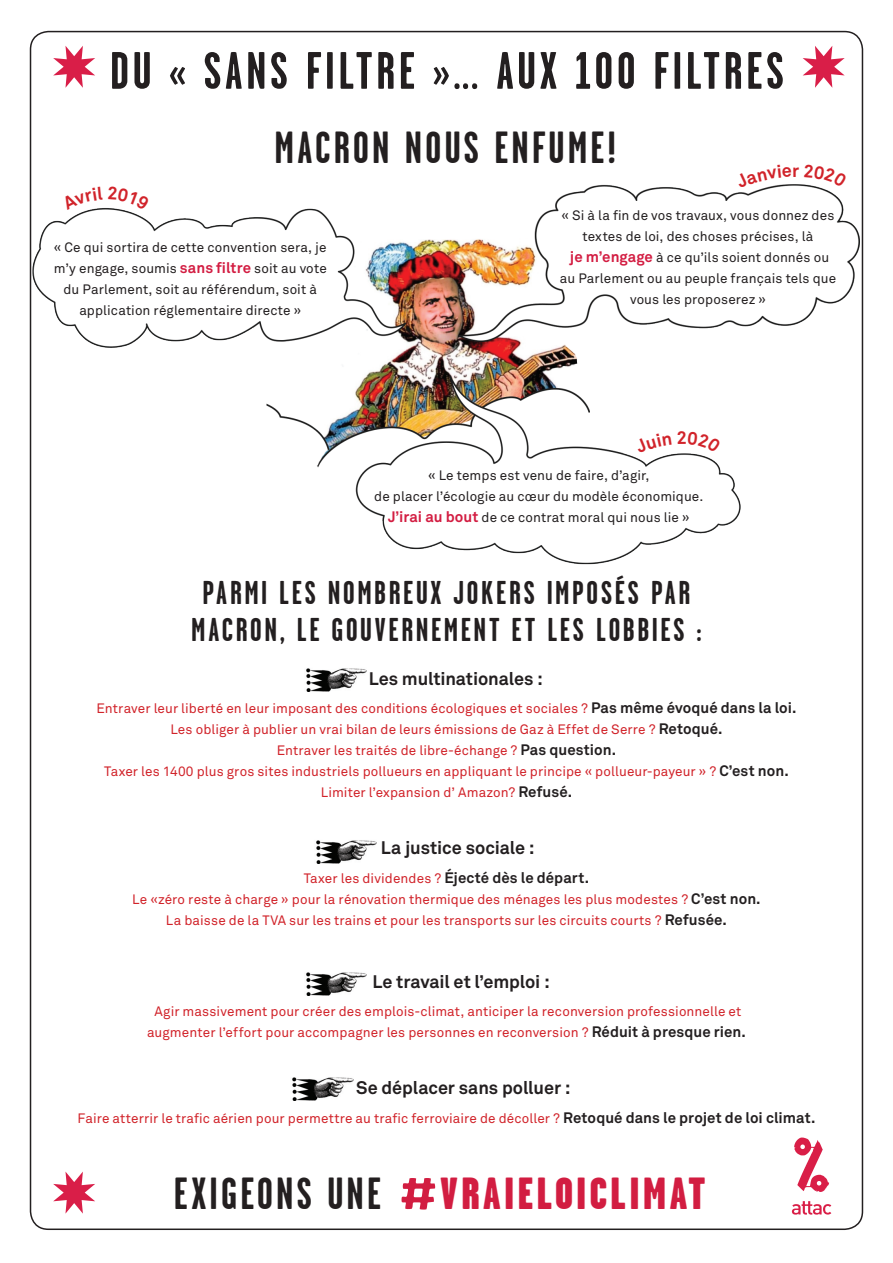
<style>
.page{position:relative;width:893px;height:1263px;background:#fff}
.page>*{position:absolute;margin:0;border:0;box-sizing:border-box;transform-origin:0 0}
.t1{font:700 52.5px "Garage Gothic";letter-spacing:.07em;color:#231f20}
.t2{font:900 45px "Garage Gothic";letter-spacing:.07em;color:#d21d41}
.t3{font:700 45px "Garage Gothic";letter-spacing:.07em;color:#231f20}
.t4{font:700 33px/37.5px "Garage Gothic";letter-spacing:.08em;color:#231f20;text-align:center}
.t5{font:700 18px "Akkurat Std";letter-spacing:-.005em;color:#231f20}
.t6{font:700 18px "Akkurat Std";color:#d1232a}
.t7{font:13.5px/21px "Akkurat Std";letter-spacing:.01em;color:#d1232a;text-align:center}
.t8{font:13.5px/21px "Akkurat Std";letter-spacing:.01em;color:#231f20;text-align:center}
.s1{font-weight:700;font-size:15px;color:#d31d42}
.s2{font-weight:700;font-size:15px;color:#231f20}
.s3{font-weight:700;color:#231f20}
.s4{font-size:64.5px}
</style>
<div class="page">
<img style="left:29px;top:102px;width:830px;height:645px">
<svg style="left:803px;top:46px;width:42px;height:42px"></svg>
<svg style="left:53px;top:46px;width:42px;height:42px"></svg>
<svg style="left:53px;top:1171px;width:42px;height:42px"></svg>
<img style="left:292px;top:1077px;width:61px;height:23px">
<img style="left:306px;top:972px;width:61px;height:23px">
<img style="left:316px;top:840px;width:60px;height:24px">
<img style="left:305px;top:658px;width:62px;height:33px">
<svg style="left:794px;top:1137px;width:35px;height:55px"></svg>
<svg style="left:792px;top:1201px;width:39px;height:13px"></svg>
<svg style="left:62px;top:186px;width:88px;height:24px"></svg>
<svg style="left:635px;top:433px;width:37px;height:20px"></svg>
<svg style="left:678px;top:431px;width:43px;height:22px"></svg>
<svg style="left:735px;top:165px;width:57px;height:24px"></svg>
<svg style="left:804px;top:164px;width:43px;height:24px"></svg>
<h1 class="t1" style="left:110px;top:43px;width:676px">DU « SANS FILTRE »… AUX 100 FILTRES</h1>
<h2 class="t3" style="left:275px;top:123px;width:343px">MACRON NOUS ENFUME!</h2>
<h3 class="t6" style="left:792px;top:159px;width:9px">r</h3>
<p class="t8" style="left:54px;top:237px;width:274px">« Ce qui sortira de cette convention sera, je m’y engage, soumis <span class="s1">sans filtre</span> soit au vote du Parlement, soit au référendum, soit à application réglementaire directe »</p>
<p class="t8" style="left:560px;top:205px;width:278px">« Si à la fin de vos travaux, vous donnez des textes de loi, des choses précises, là<br><span class="s1">je m’engage</span> à ce qu’ils soient donnés ou au Parlement ou au peuple français tels que vous les proposerez »</p>
<p class="t8" style="left:374px;top:465px;width:331px">« Le temps est venu de faire, d’agir,<br>de placer l’écologie au cœur du modèle économique.<br><span class="s1">J’irai au bout</span> de ce contrat moral qui nous lie »</p>
<h3 class="t4" style="left:191px;top:574px;width:512px">PARMI LES NOMBREUX JOKERS IMPOSÉS PAR<br>MACRON, LE GOUVERNEMENT ET LES LOBBIES :</h3>
<h3 class="t5" style="left:369px;top:667px;width:176px">Les multinationales :</h3>
<p class="t7" style="left:97px;top:698px;width:701px">Entraver leur liberté en leur imposant des conditions écologiques et sociales ? <span class="s2">Pas même évoqué dans la loi.<br></span>Les obliger à publier un vrai bilan de leurs émissions de Gaz à Effet de Serre ? <span class="s2">Retoqué.<br></span>Entraver les traités de libre-échange ? <span class="s2">Pas question.<br></span>Taxer les 1400 plus gros sites industriels pollueurs en appliquant le principe « pollueur-payeur » ? <span class="s2">C’est non.<br></span>Limiter l’expansion d’ Amazon? <span class="s2">Refusé.</span></p>
<h3 class="t5" style="left:381px;top:837px;width:155px">La justice sociale :</h3>
<p class="t7" style="left:132px;top:868px;width:630px">Taxer les dividendes ? <span class="s2">Éjecté dès le départ.<br></span>Le «zéro reste à charge » pour la rénovation thermique des ménages les plus modestes ? <span class="s2">C’est non.<br></span>La baisse de la TVA sur les trains et pour les transports sur les circuits courts ? <span class="s2">Refusée.</span></p>
<h3 class="t5" style="left:372px;top:970px;width:179px">Le travail et l’emploi :</h3>
<p class="t7" style="left:147px;top:1001px;width:600px">Agir massivement pour créer des emplois-climat, anticiper la reconversion professionnelle et augmenter l’effort pour accompagner les personnes en reconversion ? <span class="s2">Réduit à presque rien.</span></p>
<h3 class="t5" style="left:356px;top:1077px;width:216px">Se déplacer sans polluer :</h3>
<p class="t7" style="left:78px;top:1108px;width:739px">Faire atterrir le trafic aérien pour permettre au trafic ferroviaire de décoller ? <span class="s2">Retoqué dans le projet de loi climat.</span></p>
<h2 class="t2" style="left:174px;top:1169px;width:533px"><span class="s3">EXIGEONS UNE</span> <span class="s4">#</span>VRAIELOICLIMAT</h2>
</div>
